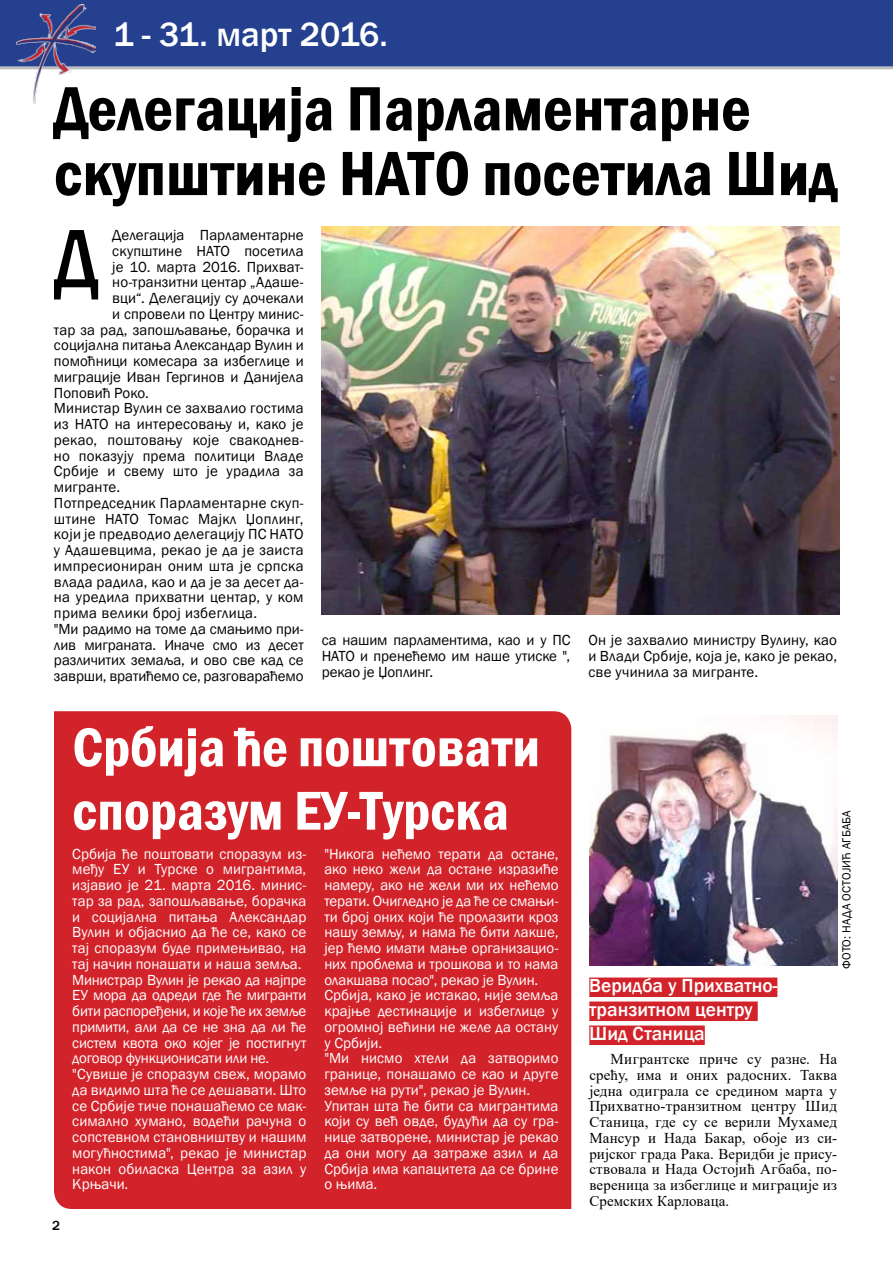
<style>
.page{position:relative;width:893px;height:1263px;background:#fff}
.page>*{position:absolute;margin:0;border:0;box-sizing:border-box;transform-origin:0 0}
.t1{font:500 condensed 85.95px "Franklin Gothic";color:#000}
.t2{font:600 condensed 64.65px/64.7px "Franklin Gothic";color:#000}
.t3{font:600 condensed 56.55px/63.4px "Franklin Gothic";color:#fff}
.t4{font:500 34.5px "Franklin Gothic";color:#fff}
.t5{font:500 19.5px/24px "Franklin Gothic";color:#fff}
.t6{font:15px/15.8px "Franklin Gothic";color:#fff}
.t7{font:15px/15.8px "Franklin Gothic";letter-spacing:.01em;color:#000;text-align:justify}
.t8{font:15px/15.8px "Times New Roman";letter-spacing:.01em;color:#000;text-align:justify}
.t9{font:500 13.5px "Franklin Gothic";color:#000}
.t10{font:12px "Franklin Gothic";letter-spacing:.015em;color:#000}
</style>
<div class="page">
<div style="left:0;top:0;width:893px;height:68px;background:#25408f"></div>
<hr style="left:0;top:66px;width:893px;height:3px;background:#bcbec0">
<img style="left:16px;top:5px;width:80px;height:98px">
<div style="left:54px;top:711px;width:517px;height:498px;background:#d2232a"></div>
<img style="left:322px;top:227px;width:517px;height:387px">
<div style="left:589px;top:977px;width:188px;height:20px;background:#d2232a"></div>
<div style="left:589px;top:1001px;width:169px;height:20px;background:#d2232a"></div>
<div style="left:589px;top:1025px;width:116px;height:20px;background:#d2232a"></div>
<img style="left:589px;top:716px;width:248px;height:249px">
<h3 class="t4" style="left:113px;top:13px;width:276px">1 - 31. март 2016.</h3>
<h2 class="t2" style="left:54px;top:76px;width:785px">Дeлeгaциjа Пaрлaмeнтaрнe скупштинe НATO посетила Шид</h2>
<p class="t7" style="left:112px;top:227px;width:193px">Дeлeгaциjа Пaрлaмeнтaрнe</p>
<p class="t7" style="left:112px;top:243px;width:193px">скупштинe НATO посетила</p>
<p class="t7" style="left:112px;top:259px;width:193px">је 10. марта 2016. Прихват-</p>
<p class="t7" style="left:112px;top:275px;width:193px">но-транзитни центар „Адаше-</p>
<p class="t7" style="left:112px;top:290px;width:193px">вци“. Делегацију су дочекали</p>
<p class="t7" style="left:112px;top:306px;width:193px">и спровели по Центру минис-</p>
<p class="t7" style="left:54px;top:322px;width:251px">тар зa рaд, зaпoшљaвaњe, бoрaчкa и</p>
<p class="t7" style="left:54px;top:338px;width:251px">сoциjaлнa питaњa Aлeксaндaр Вулин и</p>
<p class="t7" style="left:54px;top:353px;width:251px">помоћници комесара за избеглице и</p>
<p class="t7" style="left:54px;top:369px;width:251px">миграције Иван Гергинов и Данијела</p>
<p class="t7" style="left:54px;top:385px;width:96px">Поповић Роко.</p>
<p class="t7" style="left:54px;top:401px;width:251px">Министар Вулин се зaхвaлиo гoстимa</p>
<p class="t7" style="left:54px;top:416px;width:251px">из НATO нa интeрeсoвaњу и, кaкo je</p>
<p class="t7" style="left:54px;top:432px;width:251px">рeкao, пoштoвaњу кoje свaкoднeв-</p>
<p class="t7" style="left:54px;top:448px;width:251px">нo пoкaзуjу прeмa пoлитици Влaдe</p>
<p class="t7" style="left:54px;top:464px;width:251px">Србиje и свeму штo je урaдилa зa</p>
<p class="t7" style="left:54px;top:479px;width:68px">мигрaнтe.</p>
<p class="t7" style="left:54px;top:495px;width:251px">Потпредседник Парламентарне скуп-</p>
<p class="t7" style="left:54px;top:511px;width:251px">штине НАТО Томас Мајкл Џоплинг,</p>
<p class="t7" style="left:54px;top:527px;width:251px">који је предводио делегацију ПС НАТО</p>
<p class="t7" style="left:54px;top:542px;width:251px">у Адашевцима, рекао је да је заиста</p>
<p class="t7" style="left:54px;top:558px;width:251px">импресиониран оним шта је српска</p>
<p class="t7" style="left:54px;top:574px;width:251px">влада радила, као и да је за десет да-</p>
<p class="t7" style="left:54px;top:590px;width:251px">на уредила прихватни центар, у ком</p>
<p class="t7" style="left:54px;top:605px;width:205px">прима велики број избеглица.</p>
<p class="t7" style="left:54px;top:621px;width:251px">"Ми радимо на томе да смањимо при-</p>
<p class="t7" style="left:54px;top:637px;width:251px">лив миграната. Иначе смо из десет</p>
<p class="t7" style="left:54px;top:653px;width:251px">различитих земаља, и ово све кад се</p>
<p class="t7" style="left:54px;top:668px;width:251px">заврши, вратићемо се, разговараћемо</p>
<h1 class="t1" style="left:53px;top:202px;width:47px">Д</h1>
<p class="t7" style="left:322px;top:632px;width:250px">са нашим парламентима, као и у ПС НАТО и пренећемо им наше утиске ", рекао је Џоплинг.</p>
<p class="t7" style="left:588px;top:632px;width:250px">Он је захвалио министру Вулину, као и Влади Србије, која је, како је рекао, све учинила за мигранте.</p>
<p class="t9" style="left:52px;top:1217px;width:9px">2</p>
<h3 class="t3" style="left:72px;top:715px;width:469px">Србија ће поштовати споразум ЕУ-Турска</h3>
<p class="t6" style="left:72px;top:846px;width:236px">Србија ће поштовати споразум из&shy;међу ЕУ и Турске о мигрантима, изјавио је 21. марта 2016. минис&shy;тар за рад, запошљавање, борачка и социјална питања Александар<br>Вулин и објаснио да ће се, како се тај споразум буде примењивао, на тај начин понашати и наша земља.<br>Министрар Вулин је рекао да најпре<br>ЕУ мора да одреди где ће мигранти бити распоређени, и које ће их земље примити, али да се не зна да ли ће систем квота око којег је постигнут договор функционисати или не. "Сувише је споразум свеж, морамо да видимо шта ће се дешавати. Што се Србије тиче понашаћемо се мак&shy;симално хумано, водећи рачуна о сопстевном становништву и нашим могућностима", рекао је министар након обиласка Центра за азил у<br>Крњачи.</p>
<p class="t6" style="left:324px;top:846px;width:236px">"Никога нећемо терати да остане, ако неко жели да остане изразиће намеру, ако не жели ми их нећемо терати. Очигледно је да ће се смањи&shy;ти број оних који ће пролазити кроз нашу земљу, и нама ће бити лакше, јер ћемо имати мање организацио&shy;них проблема и трошкова и то нама олакшава посао", рекао је Вулин.<br>Србија, како је истакао, није земља крајње дестинације и избеглице у огромној већини не желе да остану у Србији.<br>"Ми нисмо хтели да затворимо границе, понашамо се као и друге земље на рути", рекао је Вулин.<br>Упитан шта ће бити са мигрантима који су већ овде, будући да су гра&shy;нице затворене, министар је рекао да они могу да затраже азил и да<br>Србија има капацитета да се брине о њима.</p>
<p class="t10" style="left:839px;top:969px;width:160px;rotate:-90deg">ФОТО: НАДА ОСТОЈИЋ АГБАБА</p>
<h3 class="t5" style="left:589px;top:973px;width:190px">Веридба у Прихватно&shy;транзитном центру<br>Шид Станица</h3>
<p class="t8" style="left:589px;top:1051px;width:249px;text-indent:21px">Мигрантске приче су разне. На срећу, има и оних радосних. Таква једна одиграла се средином марта у Прихватно-транзитном центру Шид Станица, где су се верили Мухамед Мансур и Нада Бакар, обоје из си&shy;ријског града Рака. Веридби је прису&shy;ствовала и Нада Остојић Агбаба, по&shy;вереница за избеглице и миграције из Сремских Карловаца.</p>
</div>
